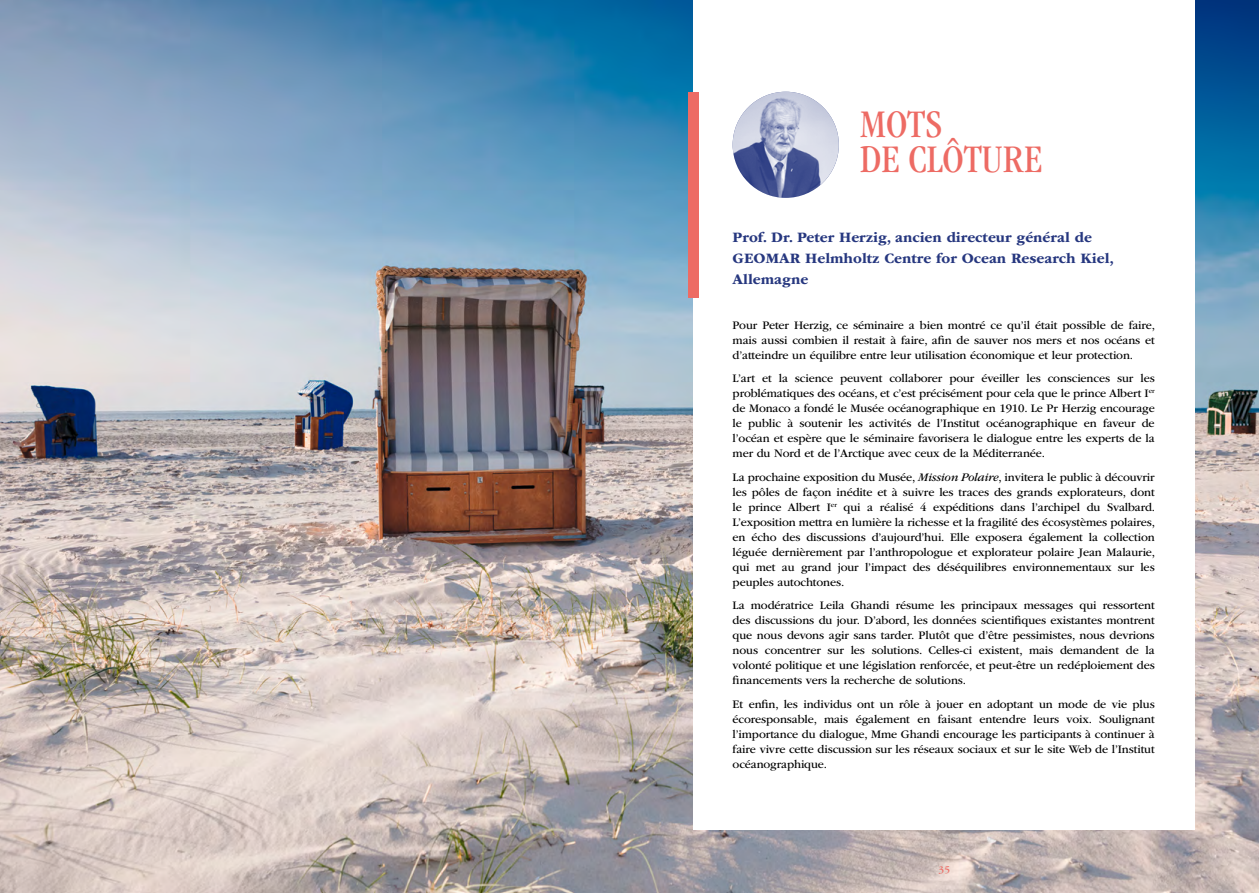
<style>
.page{position:relative;width:1259px;height:893px;background:#fff}
.page>*{position:absolute;margin:0;border:0;box-sizing:border-box;transform-origin:0 0}
.t1{font:condensed 40.5px/34.5px "ITC Garamond Std";color:#ed6b64}
.t2{font:700 15px/21px "ITC Garamond Std";color:#26377f}
.t3{font:12px/15px "ITC Garamond Std";letter-spacing:-.01em;color:#000;text-align:justify}
.t4{font:10.5px "ITC Garamond Std";color:#ed6b64}
.s1{font-style:italic}
</style>
<div class="page">
<img style="left:0;top:0;width:1259px;height:893px">
<div style="left:693px;top:0;width:502px;height:829px;background:#fff"></div>
<div style="left:688px;top:92px;width:10px;height:206px;background:#ed6b64"></div>
<img style="left:732px;top:92px;width:107px;height:106px">
<h1 class="t1" style="left:860px;top:107px;width:184px">MOTS<br>DE CLÔTURE</h1>
<p class="t2" style="left:732px;top:226px;width:383px">Prof. Dr. Peter Herzig, ancien directeur général de<br>GEOMAR Helmholtz Centre for Ocean Research Kiel,<br>Allemagne</p>
<p class="t3" style="left:732px;top:318px;width:424px">Pour Peter Herzig, ce séminaire a bien montré ce qu’il était possible de faire, mais aussi combien il restait à faire, afin de sauver nos mers et nos océans et d’atteindre un équilibre entre leur utilisation économique et leur protection.</p>
<p class="t3" style="left:732px;top:371px;width:424px">L’art et la science peuvent collaborer pour éveiller les consciences sur les problématiques des océans, et c’est précisément pour cela que le prince Albert I<sup>er </sup>de Monaco a fondé le Musée océanographique en 1910. Le Pr Herzig encourage le public à soutenir les activités de l’Institut océanographique en faveur de l’océan et espère que le séminaire favorisera le dialogue entre les experts de la mer du Nord et de l’Arctique avec ceux de la Méditerranée.</p>
<p class="t3" style="left:732px;top:470px;width:424px">La prochaine exposition du Musée, <span class="s1">Mission Polaire</span>, invitera le public à découvrir les pôles de façon inédite et à suivre les traces des grands explorateurs, dont le prince Albert I<sup>er</sup> qui a réalisé 4 expéditions dans l’archipel du Svalbard.<br>L’exposition mettra en lumière la richesse et la fragilité des écosystèmes polaires, en écho des discussions d’aujourd’hui. Elle exposera également la collection léguée dernièrement par l’anthropologue et explorateur polaire Jean Malaurie, qui met au grand jour l’impact des déséquilibres environnementaux sur les peuples autochtones.</p>
<p class="t3" style="left:732px;top:598px;width:424px">La modératrice Leila Ghandi résume les principaux messages qui ressortent des discussions du jour. D’abord, les données scientifiques existantes montrent que nous devons agir sans tarder. Plutôt que d’être pessimistes, nous devrions nous concentrer sur les solutions. Celles-ci existent, mais demandent de la volonté politique et une législation renforcée, et peut-être un redéploiement des financements vers la recherche de solutions.</p>
<p class="t3" style="left:732px;top:697px;width:424px">Et enfin, les individus ont un rôle à jouer en adoptant un mode de vie plus écoresponsable, mais également en faisant entendre leurs voix. Soulignant l’importance du dialogue, Mme Ghandi encourage les participants à continuer à faire vivre cette discussion sur les réseaux sociaux et sur le site Web de l’Institut océanographique.</p>
<p class="t4" style="left:938px;top:864px;width:13px">35</p>
</div>
